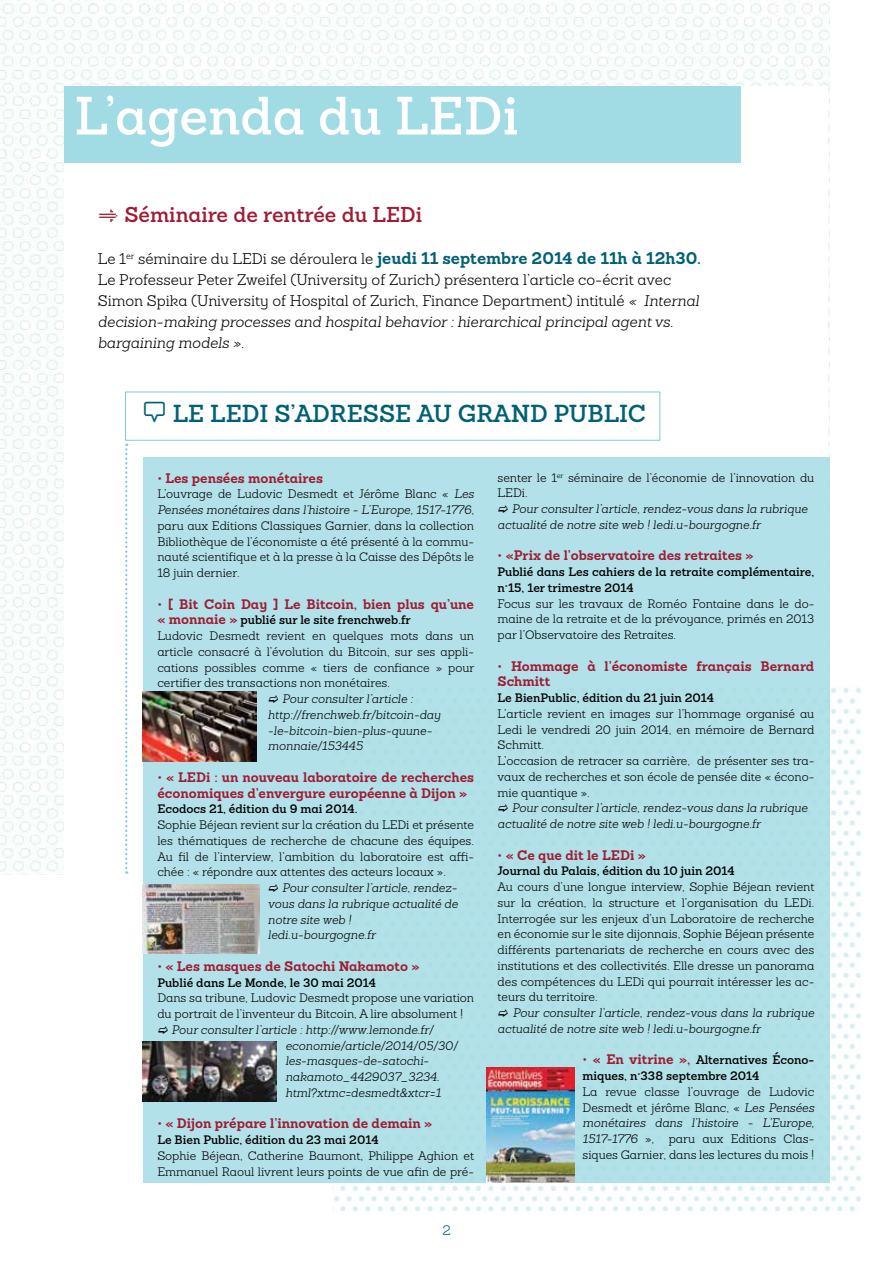
<style>
.page{position:relative;width:893px;height:1263px;background:#fff}
.page>*{position:absolute;margin:0;border:0;box-sizing:border-box;transform-origin:0 0}
.t1{font:600 52.5px "Sanchez";color:#fff}
.t2{font:600 24px "Sanchez";color:#006076}
.t3{font:600 21px "Sanchez";color:#9f1c33}
.t4{font:700 16.5px "Sanchez";color:#006076}
.t5{font:300 15px/21px "Sanchez";color:#000}
.t6{font:700 13.5px/15.8px "Sanchez";color:#9f1c33}
.t7{font:300 13.5px "Sanchez";color:#006076}
.t8{font:300 12px/15.8px "Sanchez";color:#000;text-align:justify}
.t9{font:italic 300 12px/15.8px "Sanchez";color:#000}
.t10{font:600 12px/15.8px "Sanchez";color:#000}
.s1{font-family:"Fleches Left Right";font-weight:400;font-size:24px}
.s2{font-weight:300;font-size:15px;color:#000}
.s3{font-style:italic}
.s4{font-weight:700;font-size:13.5px;color:#9f1c33}
.s5{font-weight:600}
</style>
<div class="page">
<img style="left:0;top:0;width:829px;height:872px">
<div style="left:64px;top:86px;width:764px;height:1095px;background:#fff"></div>
<img style="left:332px;top:684px;width:529px;height:528px">
<div style="left:125px;top:392px;width:535px;height:49px;border:1px solid #76ced9"></div>
<svg style="left:125px;top:444px;width:2px;height:430px"></svg>
<div style="left:143px;top:457px;width:686px;height:725px;background:#b3e1e9"></div>
<div style="left:65px;top:86px;width:676px;height:77px;background:#a1dbe4"></div>
<img style="left:143px;top:692px;width:113px;height:70px">
<img style="left:143px;top:884px;width:116px;height:70px">
<img style="left:143px;top:1041px;width:134px;height:60px">
<img style="left:486px;top:1068px;width:88px;height:114px">
<h1 class="t1" style="left:74px;top:81px;width:446px">L’agenda du LEDi</h1>
<h3 class="t3" style="left:98px;top:200px;width:326px"><span class="s1">j</span> Séminaire de rentrée du LEDi</h3>
<h3 class="t4" style="left:98px;top:247px;width:605px"><span class="s2">Le 1</span><sup>er</sup> <span class="s2">séminaire du LEDi se déroulera le</span> jeudi 11 septembre 2014 de 11h à 12h30.</h3>
<p class="t5" style="left:98px;top:269px;width:603px">Le Professeur Peter Zweifel (University of Zurich) présentera l’article co-écrit avec Simon Spika (University of Hospital of Zurich, Finance Department) intitulé <span class="s3">« Internal decision-making processes and hospital behavior : hierarchical principal agent vs. bargaining models »</span>.</p>
<h2 class="t2" style="left:173px;top:397px;width:191px">Le LEDi s’adresse</h2>
<h2 class="t2" style="left:417px;top:397px;width:226px">au grand public</h2>
<p class="t6" style="left:157px;top:470px;width:167px">• Les pensées monétaires</p>
<p class="t8" style="left:157px;top:486px;width:318px">L’ouvrage de Ludovic Desmedt et Jérôme Blanc « <span class="s3">Les Pensées monétaires dans l’histoire - L’Europe, 1517-1776</span>, paru aux Editions Classiques Garnier, dans la collection Bibliothèque de l’économiste a été présenté à la commu&shy;nauté scientifique et à la presse à la Caisse des Dépôts le 18 juin dernier.</p>
<p class="t6" style="left:157px;top:596px;width:318px">• [ Bit Coin Day ] Le Bitcoin, bien plus qu’une</p>
<p class="t8" style="left:157px;top:612px;width:319px;text-align:left"><span class="s4">« monnaie »</span> <span class="s5">publié sur le site frenchweb.fr<br></span>Ludovic Desmedt revient en quelques mots dans un article consacré à l’évolution du Bitcoin, sur ses appli&shy;cations possibles comme « tiers de confiance » pour certifier des transactions non monétaires.</p>
<p class="t9" style="left:268px;top:691px;width:174px;text-indent:14px">Pour consulter l’article : http://frenchweb.fr/bitcoin-day -le-bitcoin-bien-plus-quune&shy;monnaie/153445</p>
<p class="t6" style="left:157px;top:769px;width:318px">• « LEDi : un nouveau laboratoire de recherches économiques d’envergure européenne à Dijon »</p>
<p class="t10" style="left:157px;top:801px;width:202px">Ecodocs 21, édition du 9 mai 2014.</p>
<p class="t8" style="left:157px;top:817px;width:318px">Sophie Béjean revient sur la création du LEDi et présente les thématiques de recherche de chacune des équipes.<br>Au fil de l’interview, l’ambition du laboratoire est affi&shy;chée : « répondre aux attentes des acteurs locaux ».</p>
<p class="t9" style="left:268px;top:880px;width:192px;text-indent:14px">Pour consulter l’article, rendez&shy;vous dans la rubrique actualité de notre site web ! ledi.u-bourgogne.fr</p>
<p class="t6" style="left:157px;top:958px;width:264px">• « Les masques de Satochi Nakamoto »</p>
<p class="t10" style="left:157px;top:974px;width:220px">Publié dans Le Monde, le 30 mai 2014</p>
<p class="t8" style="left:157px;top:990px;width:318px">Dans sa tribune, Ludovic Desmedt propose une variation du portrait de l’inventeur du Bitcoin, A lire absolument !</p>
<p class="t9" style="left:285px;top:1022px;width:174px;text-indent:-114px">Pour consulter l’article : http://www.lemonde.fr/ economie/article/2014/05/30/ les-masques-de-satochi&shy;nakamoto_4429037_3234. html?xtmc=desmedt&amp;xtcr=1</p>
<p class="t6" style="left:157px;top:1116px;width:277px">• « Dijon prépare l’innovation de demain »</p>
<p class="t10" style="left:157px;top:1132px;width:223px">Le Bien Public, édition du 23 mai 2014</p>
<p class="t8" style="left:157px;top:1148px;width:318px">Sophie Béjean, Catherine Baumont, Philippe Aghion et<br>Emmanuel Raoul livrent leurs points de vue afin de pré-</p>
<p class="t7" style="left:442px;top:1221px;width:10px">2</p>
<p class="t8" style="left:498px;top:469px;width:318px">senter le 1<sup>er</sup> séminaire de l’économie de l’innovation du<br>LEDi.</p>
<p class="t9" style="left:498px;top:501px;width:312px;text-indent:14px">Pour consulter l’article, rendez-vous dans la rubrique actualité de notre site web ! ledi.u-bourgogne.fr</p>
<p class="t6" style="left:498px;top:547px;width:258px">• «Prix de l’observatoire des retraites »</p>
<p class="t10" style="left:498px;top:564px;width:318px">Publié dans Les cahiers de la retraite complémentaire, n°15, 1er trimestre 2014</p>
<p class="t8" style="left:498px;top:595px;width:318px">Focus sur les travaux de Roméo Fontaine dans le do&shy;maine de la retraite et de la prévoyance, primés en 2013 par l’Observatoire des Retraites.</p>
<p class="t6" style="left:498px;top:658px;width:318px">• Hommage à l’économiste français Bernard<br>Schmitt</p>
<p class="t10" style="left:498px;top:690px;width:218px">Le BienPublic, édition du 21 juin 2014</p>
<p class="t8" style="left:498px;top:706px;width:318px;text-align:left">L’article revient en images sur l’hommage organisé au Ledi le vendredi 20 juin 2014, en mémoire de Bernard Schmitt.<br>L’occasion de retracer sa carrière, de présenter ses tra&shy;vaux de recherches et son école de pensée dite « écono&shy;mie quantique ».</p>
<p class="t9" style="left:498px;top:800px;width:312px;text-indent:14px">Pour consulter l’article, rendez-vous dans la rubrique actualité de notre site web ! ledi.u-bourgogne.fr</p>
<p class="t6" style="left:498px;top:847px;width:150px">• « Ce que dit le LEDi »</p>
<p class="t10" style="left:498px;top:863px;width:239px">Journal du Palais, édition du 10 juin 2014</p>
<p class="t8" style="left:498px;top:879px;width:318px">Au cours d’une longue interview, Sophie Béjean revient sur la création, la structure et l’organisation du LEDi.<br>Interrogée sur les enjeux d’un Laboratoire de recherche en économie sur le site dijonnais, Sophie Béjean présente différents partenariats de recherche en cours avec des institutions et des collectivités. Elle dresse un panorama des compétences du LEDi qui pourrait intéresser les ac&shy;teurs du territoire.</p>
<p class="t9" style="left:498px;top:1005px;width:318px;text-indent:15px">Pour consulter l’article, rendez-vous dans la rubrique actualité de notre site web ! ledi.u-bourgogne.fr</p>
<p class="t10" style="left:583px;top:1052px;width:233px"><span class="s4">• « En vitrine »,</span> Alternatives Écono&shy;miques, n°338 septembre 2014</p>
<p class="t8" style="left:583px;top:1084px;width:233px">La revue classe l’ouvrage de Ludovic Desmedt et jérôme Blanc, « <span class="s3">Les Pensées monétaires dans l’histoire - L’Europe, 1517-1776</span> », paru aux Editions Clas&shy;siques Garnier, dans les lectures du mois !</p>
</div>
